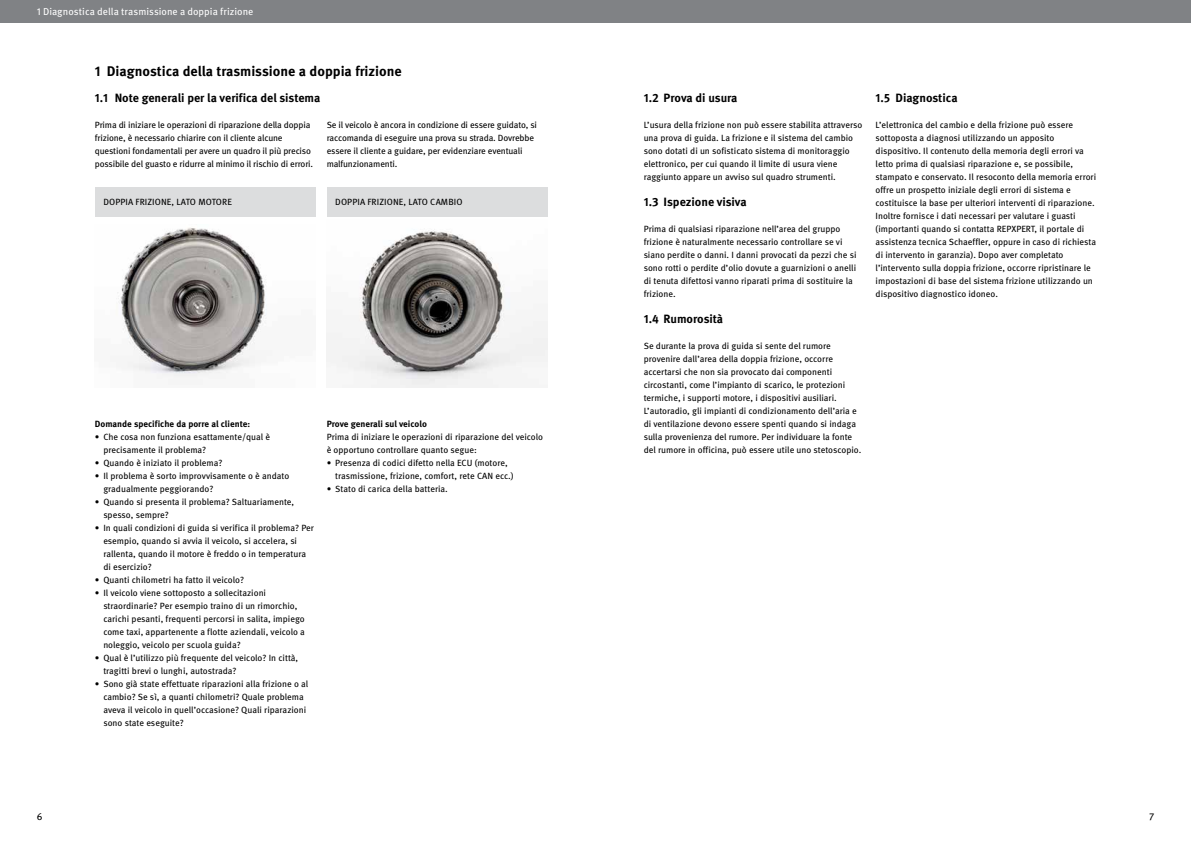
<style>
.page{position:relative;width:1191px;height:842px;background:#fff}
.page>*{position:absolute;margin:0;border:0;box-sizing:border-box;transform-origin:0 0}
.t1{font:700 14px "Meta OT";color:#000}
.t2{font:700 12px "Meta OT";letter-spacing:-.005em;color:#000}
.t3{font:10px "Meta OT";color:#fff}
.t4{font:10px "Meta OT";color:#000}
.t5{font:9px/13px "Meta OT";color:#000}
.t6{font:700 9px "Meta OT";color:#000}
</style>
<div class="page">
<div style="left:595px;top:0;width:596px;height:23px;background:#808285"></div>
<div style="left:0;top:0;width:595px;height:23px;background:#808285"></div>
<img style="left:117px;top:227px;width:150px;height:151px">
<div style="left:95px;top:187px;width:220px;height:30px;background:#dcddde"></div>
<div style="left:327px;top:187px;width:220px;height:30px;background:#dcddde"></div>
<img style="left:327px;top:229px;width:220px;height:159px">
<p class="t3" style="left:37px;top:5px;width:218px">1 Diagnostica della trasmissione a doppia frizione</p>
<h1 class="t1" style="left:95px;top:62px;width:308px">1 Diagnostica della trasmissione a doppia frizione</h1>
<h2 class="t2" style="left:95px;top:90px;width:227px">1.1 Note generali per la verifica del sistema</h2>
<h2 class="t2" style="left:643px;top:90px;width:95px">1.2 Prova di usura</h2>
<p class="t5" style="left:95px;top:118px;width:220px">Prima di iniziare le operazioni di riparazione della doppia frizione, è necessario chiarire con il cliente alcune questioni fondamentali per avere un quadro il più preciso possibile del guasto e ridurre al minimo il rischio di errori.</p>
<p class="t5" style="left:327px;top:118px;width:212px">Se il veicolo è ancora in condizione di essere guidato, si raccomanda di eseguire una prova su strada. Dovrebbe essere il cliente a guidare, per evidenziare eventuali malfunzionamenti.</p>
<p class="t5" style="left:643px;top:118px;width:220px">L’usura della frizione non può essere stabilita attraverso una prova di guida. La frizione e il sistema del cambio sono dotati di un sofisticato sistema di monitoraggio elettronico, per cui quando il limite di usura viene raggiunto appare un avviso sul quadro strumenti.</p>
<h2 class="t2" style="left:643px;top:194px;width:104px">1.3 Ispezione visiva</h2>
<p class="t5" style="left:643px;top:222px;width:214px">Prima di qualsiasi riparazione nell’area del gruppo frizione è naturalmente necessario controllare se vi siano perdite o danni. I danni provocati da pezzi che si sono rotti o perdite d’olio dovute a guarnizioni o anelli di tenuta difettosi vanno riparati prima di sostituire la frizione.</p>
<h2 class="t2" style="left:643px;top:311px;width:81px">1.4 Rumorosità</h2>
<p class="t5" style="left:643px;top:339px;width:219px">Se durante la prova di guida si sente del rumore provenire dall’area della doppia frizione, occorre accertarsi che non sia provocato dai componenti circostanti, come l’impianto di scarico, le protezioni termiche, i supporti motore, i dispositivi ausiliari.<br>L’autoradio, gli impianti di condizionamento dell’aria e di ventilazione devono essere spenti quando si indaga sulla provenienza del rumore. Per individuare la fonte del rumore in officina, può essere utile uno stetoscopio.</p>
<p class="t5" style="left:103px;top:196px;width:130px">DOPPIA FRIZIONE, LATO MOTORE</p>
<p class="t5" style="left:335px;top:196px;width:129px">DOPPIA FRIZIONE, LATO CAMBIO</p>
<p class="t6" style="left:327px;top:418px;width:102px">Prove generali sul veicolo</p>
<p class="t5" style="left:327px;top:430px;width:218px">Prima di iniziare le operazioni di riparazione del veicolo è opportuno controllare quanto segue:</p>
<p class="t5" style="left:335px;top:456px;width:180px;text-indent:-9px">• Presenza di codici difetto nella ECU (motore, trasmissione, frizione, comfort, rete CAN ecc.)</p>
<p class="t5" style="left:327px;top:482px;width:123px">• Stato di carica della batteria.</p>
<p class="t6" style="left:95px;top:418px;width:157px">Domande specifiche da porre al cliente:</p>
<p class="t5" style="left:103px;top:430px;width:168px;text-indent:-9px">• Che cosa non funziona esattamente/qual è precisamente il problema?</p>
<p class="t5" style="left:95px;top:456px;width:129px">• Quando è iniziato il problema?</p>
<p class="t5" style="left:103px;top:469px;width:188px;text-indent:-9px">• Il problema è sorto improvvisamente o è andato gradualmente peggiorando?</p>
<p class="t5" style="left:103px;top:495px;width:192px;text-indent:-9px">• Quando si presenta il problema? Saltuariamente, spesso, sempre?</p>
<p class="t5" style="left:103px;top:521px;width:212px;text-indent:-9px">• In quali condizioni di guida si verifica il problema? Per esempio, quando si avvia il veicolo, si accelera, si rallenta, quando il motore è freddo o in temperatura di esercizio?</p>
<p class="t5" style="left:95px;top:573px;width:151px">• Quanti chilometri ha fatto il veicolo?</p>
<p class="t5" style="left:103px;top:586px;width:203px;text-indent:-9px">• Il veicolo viene sottoposto a sollecitazioni straordinarie? Per esempio traino di un rimorchio, carichi pesanti, frequenti percorsi in salita, impiego come taxi, appartenente a flotte aziendali, veicolo a noleggio, veicolo per scuola guida?</p>
<p class="t5" style="left:103px;top:651px;width:196px;text-indent:-9px">• Qual è l’utilizzo più frequente del veicolo? In città, tragitti brevi o lunghi, autostrada?</p>
<p class="t5" style="left:103px;top:677px;width:206px;text-indent:-9px">• Sono già state effettuate riparazioni alla frizione o al cambio? Se sì, a quanti chilometri? Quale problema aveva il veicolo in quell’occasione? Quali riparazioni sono state eseguite?</p>
<h2 class="t2" style="left:875px;top:90px;width:83px">1.5 Diagnostica</h2>
<p class="t5" style="left:875px;top:118px;width:222px">L’elettronica del cambio e della frizione può essere sottoposta a diagnosi utilizzando un apposito dispositivo. Il contenuto della memoria degli errori va letto prima di qualsiasi riparazione e, se possibile, stampato e conservato. Il resoconto della memoria errori offre un prospetto iniziale degli errori di sistema e costituisce la base per ulteriori interventi di riparazione.<br>Inoltre fornisce i dati necessari per valutare i guasti (importanti quando si contatta REPXPERT, il portale di assistenza tecnica Schaeffler, oppure in caso di richiesta di intervento in garanzia). Dopo aver completato l’intervento sulla doppia frizione, occorre ripristinare le impostazioni di base del sistema frizione utilizzando un dispositivo diagnostico idoneo.</p>
<p class="t4" style="left:37px;top:810px;width:7px">6</p>
<p class="t4" style="left:1149px;top:810px;width:7px">7</p>
</div>
